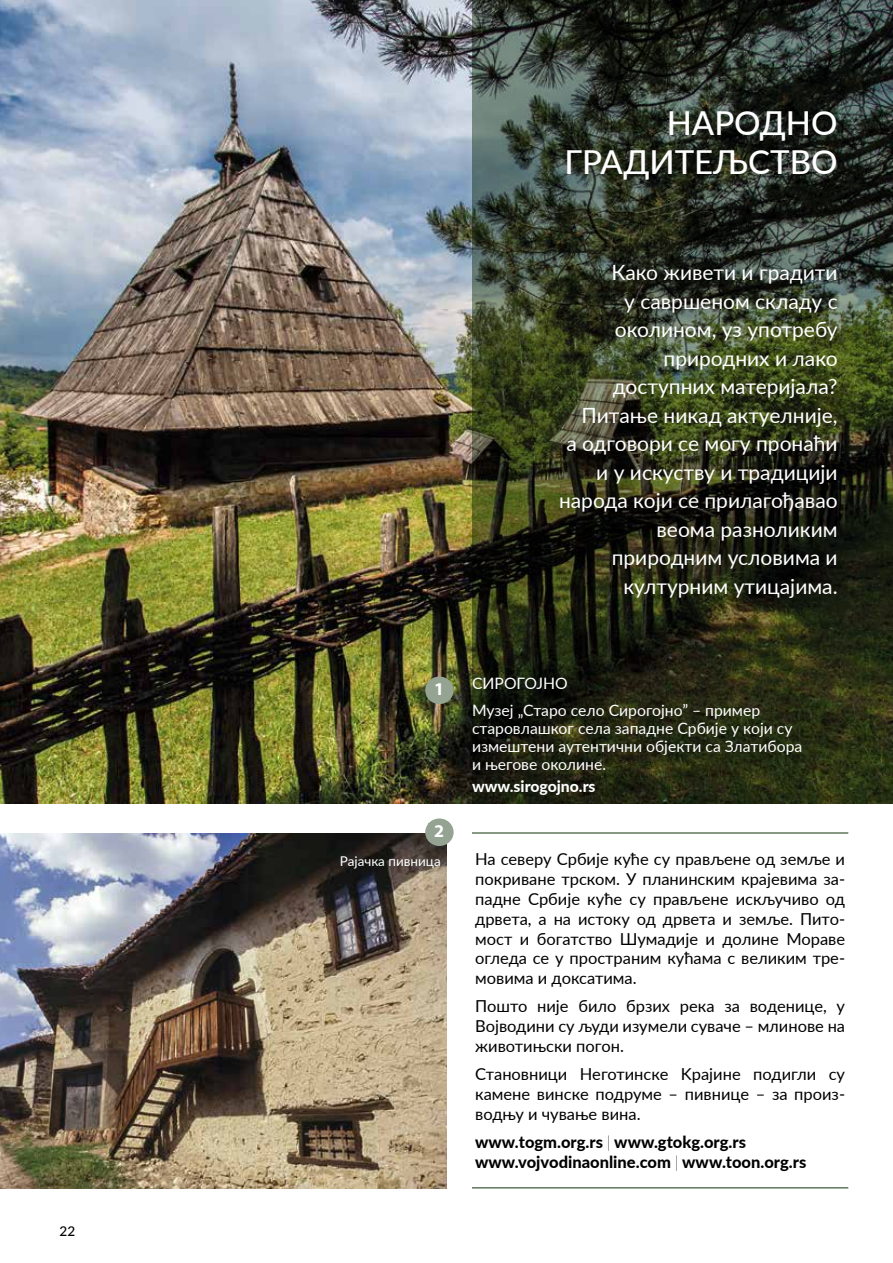
<style>
.page{position:relative;width:893px;height:1263px;background:#fff}
.page>*{position:absolute;margin:0;border:0;box-sizing:border-box;transform-origin:0 0}
.t1{font:500 33px/39px "Lato";color:#fff;text-align:right}
.t2{font:21px/28.5px "Lato";color:#fff;text-align:right}
.t3{font:700 18px "Myriad Pro";color:#fff}
.t4{font:16.5px/19.8px "Lato";color:#000;text-align:justify}
.t5{font:800 16.5px/19.8px "Lato";color:#000}
.t6{font:15.75px/18px "Lato";color:#fff}
.t7{font:800 15.75px "Lato";color:#fff}
.t8{font:13.5px "Lato";color:#fff}
.t9{font:500 13.5px "Lato";color:#000}
.s1{font-weight:100}
</style>
<div class="page">
<img style="left:0;top:0;width:472px;height:804px">
<img style="left:0;top:834px;width:446px;height:354px">
<hr style="left:472px;top:1187px;width:376px;height:1px;background:#5e785b">
<hr style="left:472px;top:832px;width:376px;height:2px;background:#5e785b">
<svg style="left:472px;top:0;width:421px;height:804px;background:#2a311f"></svg>
<div style="left:425px;top:676px;width:29px;height:28px;background:#95a393;border-radius:50%"></div>
<div style="left:425px;top:818px;width:29px;height:28px;background:#95a393;border-radius:50%"></div>
<p class="t9" style="left:60px;top:1221px;width:17px">22</p>
<h1 class="t1" style="left:564px;top:102px;width:275px">НАРОДНО<br>ГРАДИТЕЉСТВО</h1>
<p class="t2" style="left:559px;top:258px;width:280px">Како живети и градити<br>у савршеном складу с околином, уз употребу природних и лако доступних материјала?<br>Питање никад актуелније,<br>а одговори се могу пронаћи и у искуству и традицији народа који се прилагођавао веома разноликим природним условима и културним утицајима.</p>
<p class="t3" style="left:434px;top:678px;width:11px">1</p>
<p class="t3" style="left:434px;top:820px;width:11px">2</p>
<p class="t8" style="left:340px;top:851px;width:102px">Рајачка пивница</p>
<p class="t6" style="left:472px;top:669px;width:290px;line-height:26.5px">СИРОГОЈНО<br>Музеј „Старо село Сирогојно” – пример</p>
<p class="t6" style="left:472px;top:718px;width:332px">старовлашког села западне Србије у који су измештени аутентични објекти са Златибора и његове околине.</p>
<p class="t7" style="left:472px;top:774px;width:125px">www.sirogojno.rs</p>
<p class="t4" style="left:475px;top:849px;width:371px">На северу Србије куће су прављене од земље и покриване трском. У планинским крајевима за&shy;падне Србије куће су прављене искључиво од дрвета, а на истоку од дрвета и земље. Пито&shy;мост и богатство Шумадије и долине Мораве огледа се у пространим кућама с великим тре&shy;мовима и доксатима.</p>
<p class="t4" style="left:475px;top:996px;width:371px">Пошто није било брзих река за воденице, у Војводини су људи изумели суваче – млинове на животињски погон.</p>
<p class="t4" style="left:475px;top:1064px;width:371px">Становници Неготинске Kрајине подигли су каменe винскe подрумe – пивницe – за произ&shy;водњу и чување вина.</p>
<p class="t5" style="left:475px;top:1131px;width:333px">www.togm.org.rs <span class="s1">|</span> www.gtokg.org.rs www.vojvodinaonline.com <span class="s1">|</span> www.toon.org.rs</p>
</div>
